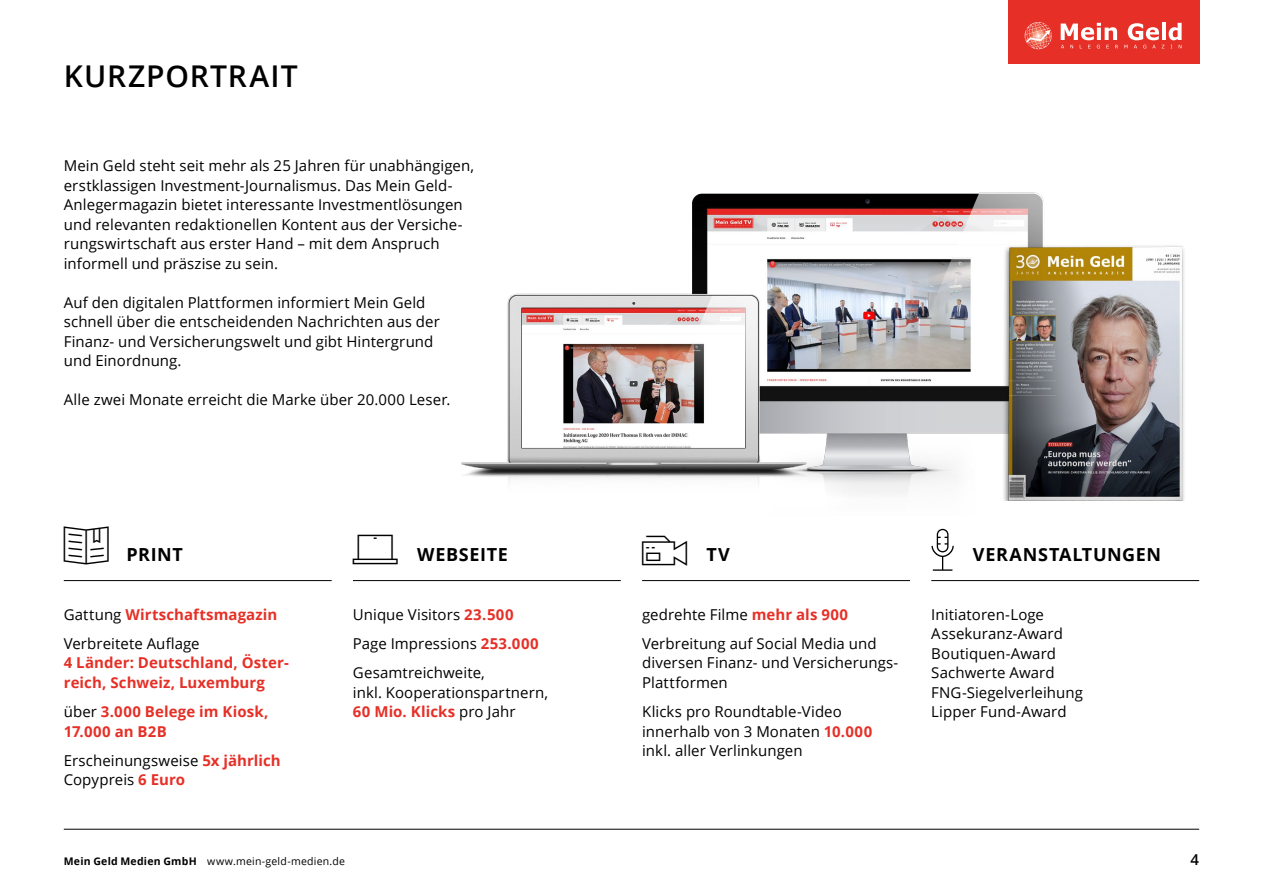
<style>
.page{position:relative;width:1263px;height:893px;background:#fff}
.page>*{position:absolute;margin:0;border:0;box-sizing:border-box;transform-origin:0 0}
.t1{font:45px "linea basic 10";color:#000}
.t2{font:600 30px "Open Sans";letter-spacing:.03em;color:#000}
.t3{font:700 18px "Open Sans";letter-spacing:.035em;color:#000}
.t4{font:15px/19.5px "Open Sans";letter-spacing:.005em;color:#000}
.t5{font:700 15px/19.5px "Open Sans";letter-spacing:.01em;color:#e63027}
.t6{font:600 15px "Open Sans";color:#000}
.t7{font:10.5px "Open Sans";letter-spacing:.02em;color:#000}
.s1{font-weight:700;color:#e63027}
.s2{font-weight:400;color:#000}
.s3{font-weight:700}
</style>
<div class="page">
<div style="left:1008px;top:0;width:191px;height:64px;background:#e63027"></div>
<svg style="left:1024px;top:22px;width:158px;height:28px"></svg>
<hr style="left:64px;top:829px;width:1135px;height:1px;background:#000">
<img style="left:461px;top:192px;width:610px;height:309px">
<img style="left:1001px;top:243px;width:183px;height:257px">
<hr style="left:64px;top:580px;width:268px;height:1px;background:#000">
<hr style="left:353px;top:580px;width:268px;height:1px;background:#000">
<hr style="left:642px;top:580px;width:268px;height:1px;background:#000">
<hr style="left:931px;top:580px;width:268px;height:1px;background:#000">
<svg style="left:931px;top:529px;width:23px;height:42px"></svg>
<h2 class="t2" style="left:64px;top:55px;width:235px">KURZPORTRAIT</h2>
<p class="t4" style="left:64px;top:155px;width:412px">Mein Geld steht seit mehr als 25 Jahren für unabhängigen, erstklassigen Investment-Journalismus. Das Mein Geld-Anlegermagazin bietet interessante Investmentlösungen und relevanten redaktionellen Kontent aus der Versiche&shy;rungswirtschaft aus erster Hand – mit dem Anspruch informell und präszise zu sein.</p>
<p class="t4" style="left:64px;top:292px;width:378px">Auf den digitalen Plattformen informiert Mein Geld schnell über die entscheidenden Nachrichten aus der Finanz- und Versicherungswelt und gibt Hintergrund und Einordnung.</p>
<p class="t4" style="left:64px;top:389px;width:388px">Alle zwei Monate erreicht die Marke über 20.000 Leser.</p>
<h1 class="t1" style="left:353px;top:530px;width:46px">5</h1>
<p class="t3" style="left:126px;top:542px;width:58px">PRINT</p>
<p class="t3" style="left:417px;top:542px;width:92px">WEBSEITE</p>
<p class="t3" style="left:706px;top:542px;width:25px">TV</p>
<p class="t3" style="left:973px;top:542px;width:190px">VERANSTALTUNGEN</p>
<p class="t4" style="left:64px;top:599px;width:215px;line-height:29.2px">Gattung <span class="s1">Wirtschaftsmagazin<br></span>Verbreitete Auflage</p>
<p class="t5" style="left:64px;top:653px;width:227px">4 Länder: Deutschland, Öster&shy;reich, Schweiz, Luxemburg</p>
<p class="t5" style="left:64px;top:701px;width:206px"><span class="s2">über</span> 3.000 Belege im Kiosk,<br>17.000 an B2B</p>
<p class="t4" style="left:64px;top:750px;width:218px">Erscheinungsweise <span class="s1">5x jährlich<br></span>Copypreis <span class="s1">6 Euro</span></p>
<p class="t4" style="left:353px;top:599px;width:187px;line-height:29.2px">Unique Visitors <span class="s1">23.500<br></span>Page Impressions <span class="s1">253.000<br></span>Gesamtreichweite,</p>
<p class="t4" style="left:353px;top:682px;width:197px">inkl. Kooperationspartnern,<br><span class="s1">60 Mio. Klicks</span> pro Jahr</p>
<p class="t4" style="left:642px;top:599px;width:236px;line-height:29.2px">gedrehte Filme <span class="s1">mehr als 900<br></span>Verbreitung auf Social Media und</p>
<p class="t4" style="left:642px;top:653px;width:258px">diversen Finanz- und Versicherungs-<br>Plattformen</p>
<p class="t4" style="left:642px;top:701px;width:232px">Klicks pro Roundtable-Video innerhalb von 3 Monaten <span class="s1">10.000 </span>inkl. aller Verlinkungen</p>
<p class="t4" style="left:931px;top:604px;width:153px">Initiatoren-Loge<br>Assekuranz-Award<br>Boutiquen-Award<br>Sachwerte Award<br>FNG-Siegelverleihung<br>Lipper Fund-Award</p>
<p class="t7" style="left:64px;top:854px;width:283px"><span class="s3">Mein Geld Medien GmbH</span> www.mein-geld-medien.de</p>
<p class="t6" style="left:1190px;top:849px;width:10px">4</p>
</div>
